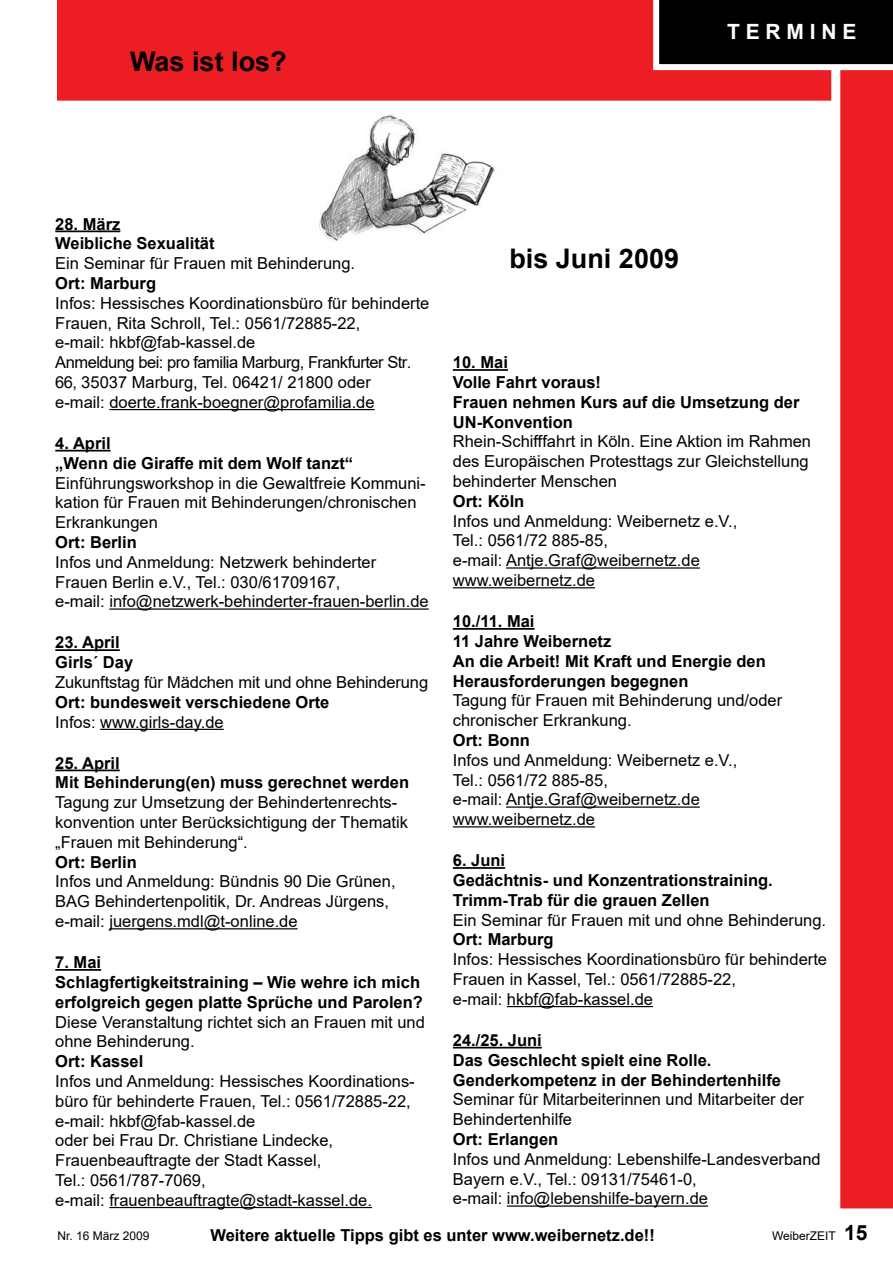
<style>
.page{position:relative;width:893px;height:1263px;background:#fff}
.page>*{position:absolute;margin:0;border:0;box-sizing:border-box;transform-origin:0 0}
.t1{font:700 27px "Arial";color:#000}
.t2{font:700 21px "Arial";color:#fff}
.t3{font:16.5px/19.8px "Arial";color:#000}
.t4{font:700 16.5px "Arial";color:#000}
.t5{font:12px "Arial";color:#000}
.s1{font-weight:700}
.s2{font-weight:700;font-size:21px}
</style>
<div class="page">
<div style="left:57px;top:0;width:774px;height:101px;background:#ed1d24"></div>
<svg style="left:831px;top:70px;width:62px;height:1139px;background:#ef3e44"></svg>
<svg style="left:653px;top:0;width:240px;height:70px;background:#1d1c1c"></svg>
<hr style="left:55px;top:230px;width:65px;height:2px;background:#000">
<hr style="left:109px;top:409px;width:266px;height:1px;background:#000">
<hr style="left:55px;top:450px;width:56px;height:1px;background:#000">
<hr style="left:109px;top:608px;width:320px;height:2px;background:#000">
<hr style="left:55px;top:649px;width:65px;height:2px;background:#000">
<hr style="left:100px;top:729px;width:124px;height:1px;background:#000">
<hr style="left:55px;top:769px;width:65px;height:2px;background:#000">
<hr style="left:109px;top:928px;width:189px;height:1px;background:#000">
<hr style="left:55px;top:969px;width:46px;height:2px;background:#000">
<hr style="left:109px;top:1207px;width:263px;height:1px;background:#000">
<img style="left:319px;top:115px;width:176px;height:126px">
<hr style="left:453px;top:369px;width:55px;height:2px;background:#000">
<hr style="left:506px;top:567px;width:194px;height:2px;background:#000">
<hr style="left:453px;top:587px;width:142px;height:1px;background:#000">
<hr style="left:453px;top:628px;width:81px;height:2px;background:#000">
<hr style="left:506px;top:806px;width:194px;height:2px;background:#000">
<hr style="left:453px;top:826px;width:142px;height:1px;background:#000">
<hr style="left:453px;top:867px;width:52px;height:2px;background:#000">
<hr style="left:507px;top:1006px;width:146px;height:1px;background:#000">
<hr style="left:453px;top:1047px;width:89px;height:1px;background:#000">
<hr style="left:507px;top:1205px;width:201px;height:2px;background:#000">
<h1 class="t1" style="left:130px;top:42px;width:158px">Was ist los?</h1>
<p class="t2" style="left:727px;top:17px;width:131px">T E R M I N E</p>
<p class="t3" style="left:55px;top:214px;width:376px"><span class="s1">28. März<br>Weibliche Sexualität<br></span>Ein Seminar für Frauen mit Behinderung.<br><span class="s1">Ort: Marburg<br></span>Infos: Hessisches Koordinationsbüro für behinderte Frauen, Rita Schroll, Tel.: 0561/72885-22,<br>e-mail: hkbf@fab-kassel.de<br>Anmeldung bei: pro familia Marburg, Frankfurter Str.<br>66, 35037 Marburg, Tel. 06421/ 21800 oder<br>e-mail: doerte.frank-boegner@profamilia.de</p>
<p class="t3" style="left:55px;top:433px;width:375px"><span class="s1">4. April<br>„Wenn die Giraffe mit dem Wolf tanzt“ </span>Einführungsworkshop in die Gewaltfreie Kommuni&shy;kation für Frauen mit Behinderungen/chronischen Erkrankungen<br><span class="s1">Ort: Berlin<br></span>Infos und Anmeldung: Netzwerk behinderter Frauen Berlin e.V., Tel.: 030/61709167,<br>e-mail: info@netzwerk-behinderter-frauen-berlin.de</p>
<p class="t3" style="left:55px;top:633px;width:374px"><span class="s1">23. April<br>Girls´ Day<br></span>Zukunftstag für Mädchen mit und ohne Behinderung<br><span class="s1">Ort: bundesweit verschiedene Orte<br></span>Infos: www.girls-day.de</p>
<p class="t3" style="left:55px;top:753px;width:355px"><span class="s1">25. April<br>Mit Behinderung(en) muss gerechnet werden </span>Tagung zur Umsetzung der Behindertenrechts&shy;konvention unter Berücksichtigung der Thematik „Frauen mit Behinderung“.<br><span class="s1">Ort: Berlin<br></span>Infos und Anmeldung: Bündnis 90 Die Grünen, BAG Behindertenpolitik, Dr. Andreas Jürgens, e-mail: juergens.mdl@t-online.de</p>
<p class="t3" style="left:55px;top:952px;width:371px"><span class="s1">7. Mai<br>Schlagfertigkeitstraining – Wie wehre ich mich erfolgreich gegen platte Sprüche und Parolen?<br></span>Diese Veranstaltung richtet sich an Frauen mit und ohne Behinderung.<br><span class="s1">Ort: Kassel<br></span>Infos und Anmeldung: Hessisches Koordinations&shy;büro für behinderte Frauen, Tel.: 0561/72885-22, e-mail: hkbf@fab-kassel.de<br>oder bei Frau Dr. Christiane Lindecke, Frauenbeauftragte der Stadt Kassel,<br>Tel.: 0561/787-7069,<br>e-mail: frauenbeauftragte@stadt-kassel.de.</p>
<h1 class="t1" style="left:509px;top:239px;width:171px">bis Juni 2009</h1>
<p class="t3" style="left:453px;top:352px;width:360px"><span class="s1">10. Mai<br>Volle Fahrt voraus!<br>Frauen nehmen Kurs auf die Umsetzung der<br>UN-Konvention<br></span>Rhein-Schifffahrt in Köln. Eine Aktion im Rahmen des Europäischen Protesttags zur Gleichstellung behinderter Menschen<br><span class="s1">Ort: Köln<br></span>Infos und Anmeldung: Weibernetz e.V.,<br>Tel.: 0561/72 885-85,<br>e-mail: Antje.Graf@weibernetz.de www.weibernetz.de</p>
<p class="t3" style="left:453px;top:611px;width:331px"><span class="s1">10./11. Mai<br>11 Jahre Weibernetz<br>An die Arbeit! Mit Kraft und Energie den<br>Herausforderungen begegnen<br></span>Tagung für Frauen mit Behinderung und/oder chronischer Erkrankung.<br><span class="s1">Ort: Bonn<br></span>Infos und Anmeldung: Weibernetz e.V.,<br>Tel.: 0561/72 885-85,<br>e-mail: Antje.Graf@weibernetz.de www.weibernetz.de</p>
<p class="t3" style="left:453px;top:850px;width:376px"><span class="s1">6. Juni<br>Gedächtnis- und Konzentrationstraining.<br>Trimm-Trab für die grauen Zellen<br></span>Ein Seminar für Frauen mit und ohne Behinderung.<br><span class="s1">Ort: Marburg<br></span>Infos: Hessisches Koordinationsbüro für behinderte Frauen in Kassel, Tel.: 0561/72885-22,<br>e-mail: hkbf@fab-kassel.de</p>
<p class="t3" style="left:453px;top:1030px;width:369px"><span class="s1">24./25. Juni<br>Das Geschlecht spielt eine Rolle.<br>Genderkompetenz in der Behindertenhilfe </span>Seminar für Mitarbeiterinnen und Mitarbeiter der Behindertenhilfe<br><span class="s1">Ort: Erlangen<br></span>Infos und Anmeldung: Lebenshilfe-Landesverband Bayern e.V., Tel.: 09131/75461-0,<br>e-mail: info@lebenshilfe-bayern.de</p>
<p class="t4" style="left:210px;top:1223px;width:446px">Weitere aktuelle Tipps gibt es unter www.weibernetz.de!!</p>
<p class="t5" style="left:57px;top:1227px;width:94px">Nr. 16 März 2009</p>
<p class="t5" style="left:772px;top:1227px;width:97px">WeiberZEIT <span class="s2">15</span></p>
</div>
